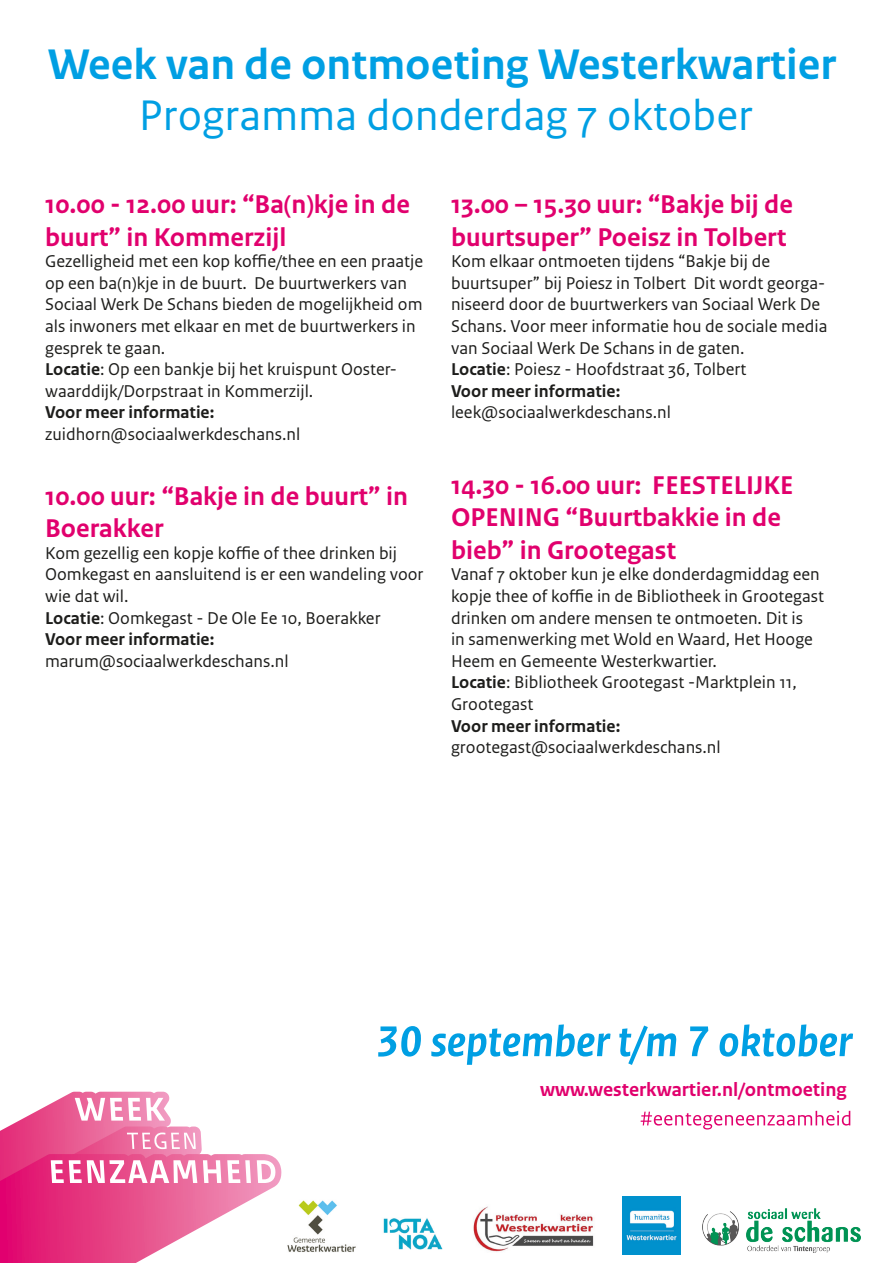
<style>
.page{position:relative;width:893px;height:1263px;background:#fff}
.page>*{position:absolute;margin:0;border:0;box-sizing:border-box;transform-origin:0 0}
.t1{font:700 45px "Rijksoverheid Sans Text";color:#009fe3}
.t2{font:45px "Rijksoverheid Sans Text";color:#009fe3}
.t3{font:700 27px/32.4px "Rijksoverheid Sans Text";color:#e1006d}
.t4{font:700 20.1px "Rijksoverheid Sans Text";color:#e1006d}
.t5{font:18px/21.6px "Rijksoverheid Sans Text";color:#1d1d1b}
.t6{font:700 18px "Rijksoverheid Sans Text";color:#1d1d1b}
.s1{font-weight:700}
</style>
<div class="page">
<svg style="left:641px;top:1111px;width:209px;height:18px"></svg>
<svg style="left:378px;top:1024px;width:475px;height:41px"></svg>
<svg style="left:0;top:1092px;width:281px;height:171px"></svg>
<img style="left:623px;top:1197px;width:57px;height:57px">
<img style="left:702px;top:1208px;width:158px;height:44px">
<img style="left:383px;top:1218px;width:60px;height:32px">
<img style="left:473px;top:1206px;width:121px;height:46px">
<img style="left:287px;top:1200px;width:69px;height:52px">
<p class="t1" style="left:48px;top:39px;width:790px">Week van de ontmoeting Westerkwartier</p>
<p class="t2" style="left:139px;top:89px;width:616px">Programma donderdag 7 oktober</p>
<p class="t3" style="left:45px;top:189px;width:366px">10.00 - 12.00 uur: “Ba(n)kje in de</p>
<p class="t3" style="left:45px;top:221px;width:243px">buurt” in Kommerzijl</p>
<p class="t5" style="left:45px;top:251px;width:380px">Gezelligheid met een kop koffie/thee en een praatje op een ba(n)kje in de buurt. De buurtwerkers van Sociaal Werk De Schans bieden de mogelijkheid om als inwoners met elkaar en met de buurtwerkers in gesprek te gaan.</p>
<p class="t5" style="left:45px;top:359px;width:354px"><span class="s1">Locatie</span>: Op een bankje bij het kruispunt Ooster&shy;waarddijk/Dorpstraat in Kommerzijl.</p>
<p class="t6" style="left:45px;top:402px;width:171px">Voor meer informatie:</p>
<p class="t5" style="left:45px;top:424px;width:257px">zuidhorn@sociaalwerkdeschans.nl</p>
<p class="t3" style="left:45px;top:480px;width:364px">10.00 uur: “Bakje in de buurt” in<br>Boerakker</p>
<p class="t5" style="left:45px;top:542px;width:380px">Kom gezellig een kopje koffie of thee drinken bij<br>Oomkegast en aansluitend is er een wandeling voor wie dat wil.</p>
<p class="t5" style="left:45px;top:607px;width:337px"><span class="s1">Locatie</span>: Oomkegast - De Ole Ee 10, Boerakker</p>
<p class="t6" style="left:45px;top:629px;width:171px">Voor meer informatie:</p>
<p class="t5" style="left:45px;top:650px;width:245px">marum@sociaalwerkdeschans.nl</p>
<p class="t3" style="left:451px;top:189px;width:343px">13.00 – 15.30 uur: “Bakje bij de buurtsuper” Poeisz in Tolbert</p>
<p class="t5" style="left:451px;top:251px;width:378px">Kom elkaar ontmoeten tijdens “Bakje bij de buurtsuper” bij Poiesz in Tolbert Dit wordt georga&shy;niseerd door de buurtwerkers van Sociaal Werk De Schans. Voor meer informatie hou de sociale media van Sociaal Werk De Schans in de gaten.</p>
<p class="t5" style="left:451px;top:359px;width:297px"><span class="s1">Locatie</span>: Poiesz - Hoofdstraat 36, Tolbert</p>
<p class="t5" style="left:451px;top:380px;width:221px"><span class="s1">Voor meer informatie: </span>leek@sociaalwerkdeschans.nl</p>
<p class="t3" style="left:451px;top:470px;width:344px">14.30 - 16.00 uur: FEESTELIJKE<br>OPENING “Buurtbakkie in de bieb” in Grootegast</p>
<p class="t5" style="left:451px;top:564px;width:375px">Vanaf 7 oktober kun je elke donderdagmiddag een kopje thee of koffie in de Bibliotheek in Grootegast drinken om andere mensen te ontmoeten. Dit is<br>in samenwerking met Wold en Waard, Het Hooge Heem en Gemeente Westerkwartier.</p>
<p class="t5" style="left:451px;top:672px;width:347px"><span class="s1">Locatie</span>: Bibliotheek Grootegast -Marktplein 11,<br>Grootegast</p>
<p class="t6" style="left:451px;top:716px;width:171px">Voor meer informatie:</p>
<p class="t5" style="left:451px;top:737px;width:271px">grootegast@sociaalwerkdeschans.nl</p>
<p class="t4" style="left:540px;top:1078px;width:308px">www.westerkwartier.nl/ontmoeting</p>
</div>
